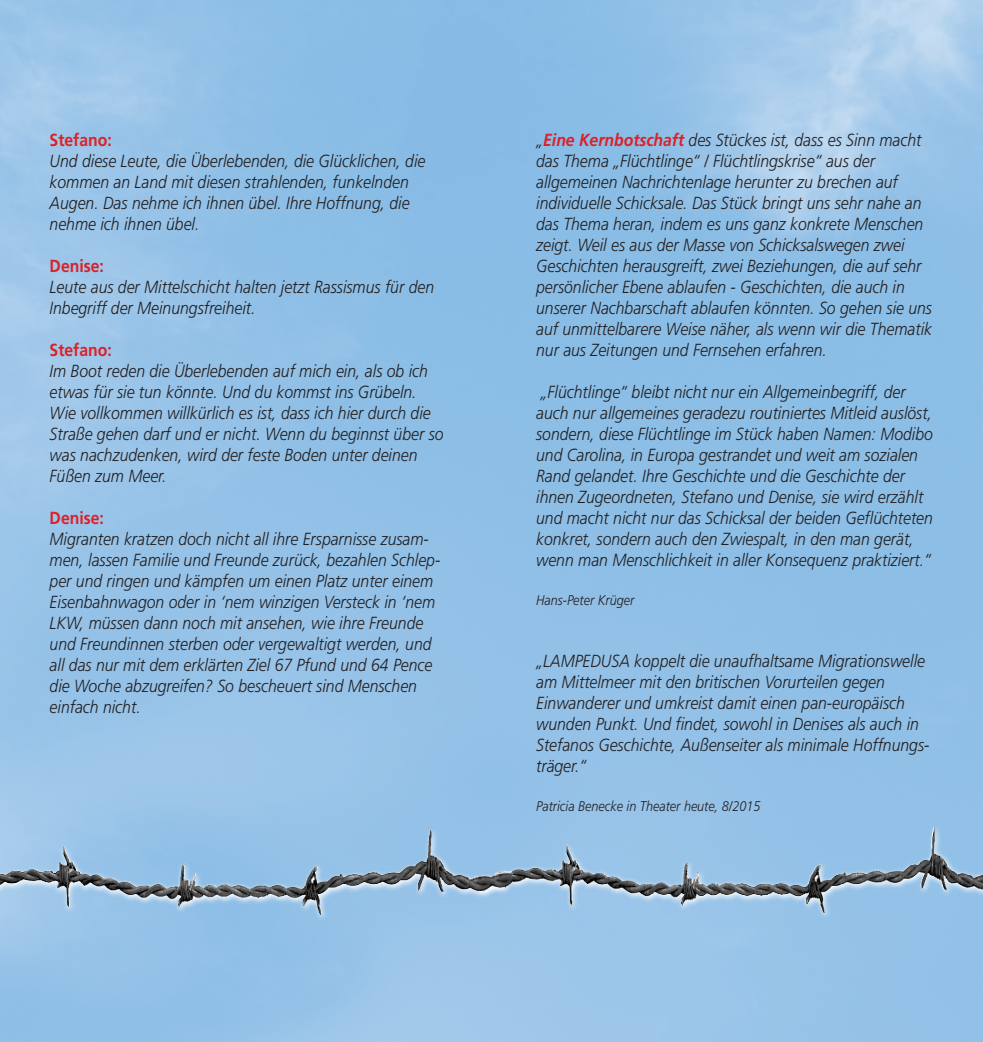
<style>
.page{position:relative;width:983px;height:1042px;background:#fff}
.page>*{position:absolute;margin:0;border:0;box-sizing:border-box;transform-origin:0 0}
.t1{font:italic 300 17.5px/21px "Frutiger";color:#231f20;scale:.9 1}
.t2{font:700 17.5px "Frutiger";color:#db2128;scale:.9 1}
.t3{font:italic 300 14px "Frutiger";color:#231f20;scale:.9 1}
.s1{font-weight:700;color:#db2128}
</style>
<div class="page">
<img style="left:468px;top:795px;width:514px;height:152px">
<img style="left:517px;top:843px;width:371px;height:46px">
<img style="left:0;top:797px;width:517px;height:152px">
<img style="left:0;top:844px;width:385px;height:46px">
<img style="left:494px;top:871px;width:18px;height:17px">
<p class="t2" style="left:50px;top:133px;width:71px">Stefano:</p>
<p class="t1" style="left:50px;top:152px;width:419px">Und diese Leute, die Überlebenden, die Glücklichen, die kommen an Land mit diesen strahlenden, funkelnden Augen. Das nehme ich ihnen übel. Ihre Hoffnung, die nehme ich ihnen übel.</p>
<p class="t2" style="left:50px;top:259px;width:62px">Denise:</p>
<p class="t1" style="left:50px;top:278px;width:428px">Leute aus der Mittelschicht halten jetzt Rassismus für den<br>Inbegriff der Meinungsfreiheit.</p>
<p class="t2" style="left:50px;top:343px;width:71px">Stefano:</p>
<p class="t1" style="left:50px;top:362px;width:439px">Im Boot reden die Überlebenden auf mich ein, als ob ich etwas für sie tun könnte. Und du kommst ins Grübeln.<br>Wie vollkommen willkürlich es ist, dass ich hier durch die Straße gehen darf und er nicht. Wenn du beginnst über so was nachzudenken, wird der feste Boden unter deinen Füßen zum Meer.</p>
<p class="t2" style="left:50px;top:511px;width:62px">Denise:</p>
<p class="t1" style="left:50px;top:530px;width:435px">Migranten kratzen doch nicht all ihre Ersparnisse zusam&shy;men, lassen Familie und Freunde zurück, bezahlen Schlep&shy;per und ringen und kämpfen um einen Platz unter einem Eisenbahnwagon oder in ‘nem winzigen Versteck in ‘nem LKW, müssen dann noch mit ansehen, wie ihre Freunde und Freundinnen sterben oder vergewaltigt werden, und all das nur mit dem erklärten Ziel 67 Pfund und 64 Pence die Woche abzugreifen? So bescheuert sind Menschen einfach nicht.</p>
<p class="t1" style="left:536px;top:131px;width:441px">„<span class="s1">Eine Kernbotschaft</span> des Stückes ist, dass es Sinn macht das Thema „Flüchtlinge“ / Flüchtlingskrise“ aus der allgemeinen Nachrichtenlage herunter zu brechen auf individuelle Schicksale. Das Stück bringt uns sehr nahe an das Thema heran, indem es uns ganz konkrete Menschen zeigt. Weil es aus der Masse von Schicksalswegen zwei Geschichten herausgreift, zwei Beziehungen, die auf sehr persönlicher Ebene ablaufen - Geschichten, die auch in unserer Nachbarschaft ablaufen könnten. So gehen sie uns auf unmittelbarere Weise näher, als wenn wir die Thematik nur aus Zeitungen und Fernsehen erfahren.</p>
<p class="t1" style="left:536px;top:383px;width:442px">„Flüchtlinge“ bleibt nicht nur ein Allgemeinbegriff, der auch nur allgemeines geradezu routiniertes Mitleid auslöst, sondern, diese Flüchtlinge im Stück haben Namen: Modibo und Carolina, in Europa gestrandet und weit am sozialen Rand gelandet. Ihre Geschichte und die Geschichte der ihnen Zugeordneten, Stefano und Denise, sie wird erzählt und macht nicht nur das Schicksal der beiden Geflüchteten konkret, sondern auch den Zwiespalt, in den man gerät, wenn man Menschlichkeit in aller Konsequenz praktiziert.“</p>
<p class="t3" style="left:536px;top:595px;width:110px">Hans-Peter Krüger</p>
<p class="t1" style="left:536px;top:651px;width:438px">„LAMPEDUSA koppelt die unaufhaltsame Migrationswelle am Mittelmeer mit den britischen Vorurteilen gegen Einwanderer und umkreist damit einen pan-europäisch wunden Punkt. Und findet, sowohl in Denises als auch in Stefanos Geschichte, Außenseiter als minimale Hoffnungs&shy;träger.“</p>
<p class="t3" style="left:536px;top:801px;width:250px">Patricia Benecke in Theater heute, 8/2015</p>
</div>
